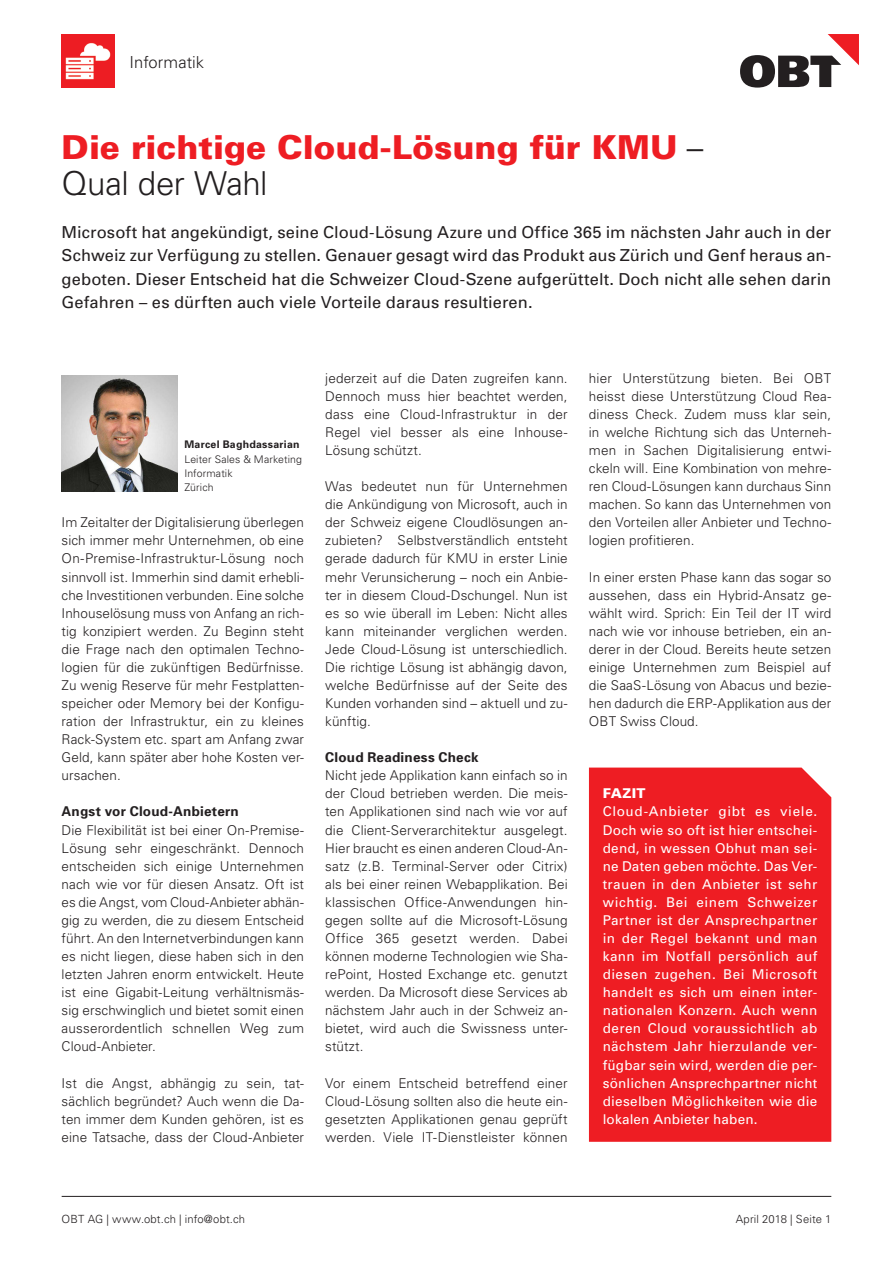
<style>
.page{position:relative;width:893px;height:1263px;background:#fff}
.page>*{position:absolute;margin:0;border:0;box-sizing:border-box;transform-origin:0 0}
.Haupttitel{font:900 33px "Univers";color:#ee1d23}
.Haupttitel-2{font:300 33px "Univers";letter-spacing:-.015em;color:#231f20}
.Lead{font:16.5px/23.2px "Univers";letter-spacing:.005em;color:#231f20;text-align:justify}
.Kopftitel{font:300 16.5px "Univers";letter-spacing:.005em;color:#231f20}
.Lauftext{font:300 13.5px/18px "Univers";letter-spacing:.005em;color:#231f20;text-align:justify}
.Fazit{font:13.5px/18px "Univers";letter-spacing:.015em;color:#fff;text-align:justify}
.Lauftext_kleiner_Zwi{font:700 13.5px "Univers";letter-spacing:.015em;color:#231f20}
.Fazit-2{font:900 13.5px "Univers";letter-spacing:.015em;color:#fff}
.Absender___Datum{font:300 11.25px "Univers";letter-spacing:.015em;color:#231f20}
.Personenbezeichnung{font:300 10.5px/14.2px "Univers";letter-spacing:.015em;color:#231f20}
.Personenname{font:700 10.5px "Univers";letter-spacing:.03em;color:#231f20}
.s1{font-weight:300;color:#231f20}
</style>
<div class="page">
<div style="left:589px;top:767px;width:242px;height:375px;background:#ee1d23"></div>
<img style="left:62px;top:376px;width:115px;height:115px">
<hr style="left:62px;top:1196px;width:769px;height:1px;background:#231f20">
<svg style="left:740px;top:34px;width:119px;height:54px"></svg>
<img style="left:62px;top:34px;width:53px;height:53px">
<p class="Kopftitel" style="left:130px;top:52px;width:76px">Informatik</p>
<p class="Haupttitel" style="left:62px;top:127px;width:643px">Die richtige Cloud-Lösung für KMU <span class="s1">–</span></p>
<p class="Haupttitel-2" style="left:62px;top:164px;width:207px">Qual der Wahl</p>
<p class="Lead" style="left:62px;top:221px;width:771px">Microsoft hat angekündigt, seine Cloud-Lösung Azure und Office 365 im nächsten Jahr auch in der Schweiz zur Verfügung zu stellen. Genauer gesagt wird das Produkt aus Zürich und Genf heraus an&shy;geboten. Dieser Entscheid hat die Schweizer Cloud-Szene aufgerüttelt. Doch nicht alle sehen darin Gefahren – es dürften auch viele Vorteile daraus resultieren.</p>
<p class="Personenname" style="left:184px;top:438px;width:117px">Marcel Baghdassarian</p>
<p class="Personenbezeichnung" style="left:184px;top:452px;width:119px">Leiter Sales &amp; Marketing<br>Informatik</p>
<p class="Personenbezeichnung" style="left:184px;top:480px;width:31px">Zürich</p>
<p class="Lauftext" style="left:62px;top:513px;width:244px">Im Zeitalter der Digitalisierung überlegen sich immer mehr Unternehmen, ob eine On-Premise-Infrastruktur-Lösung noch sinnvoll ist. Immerhin sind damit erhebli&shy;che Investitionen verbunden. Eine solche Inhouselösung muss von Anfang an rich&shy;tig konzipiert werden. Zu Beginn steht die Frage nach den optimalen Techno&shy;logien für die zukünftigen Bedürfnisse.<br>Zu wenig Reserve für mehr Festplatten&shy;speicher oder Memory bei der Konfigu&shy;ration der Infrastruktur, ein zu kleines Rack-System etc. spart am Anfang zwar Geld, kann später aber hohe Kosten ver&shy;ursachen.</p>
<p class="Lauftext_kleiner_Zwi" style="left:62px;top:803px;width:179px">Angst vor Cloud-Anbietern</p>
<p class="Lauftext" style="left:62px;top:821px;width:244px">Die Flexibilität ist bei einer On-Premise-Lösung sehr eingeschränkt. Dennoch entscheiden sich einige Unternehmen nach wie vor für diesen Ansatz. Oft ist es die Angst, vom Cloud-Anbieter abhän&shy;gig zu werden, die zu diesem Entscheid führt. An den Internetverbindungen kann es nicht liegen, diese haben sich in den letzten Jahren enorm entwickelt. Heute ist eine Gigabit-Leitung verhältnismäs&shy;sig erschwinglich und bietet somit einen ausserordentlich schnellen Weg zum Cloud-Anbieter.</p>
<p class="Lauftext" style="left:62px;top:1074px;width:244px">Ist die Angst, abhängig zu sein, tat&shy;sächlich begründet? Auch wenn die Da&shy;ten immer dem Kunden gehören, ist es eine Tatsache, dass der Cloud-Anbieter</p>
<p class="Lauftext" style="left:325px;top:369px;width:244px">jederzeit auf die Daten zugreifen kann.<br>Dennoch muss hier beachtet werden, dass eine Cloud-Infrastruktur in der Regel viel besser als eine Inhouse-Lösung schützt.</p>
<p class="Lauftext" style="left:325px;top:477px;width:244px">Was bedeutet nun für Unternehmen die Ankündigung von Microsoft, auch in der Schweiz eigene Cloudlösungen an&shy;zubieten? Selbstverständlich entsteht gerade dadurch für KMU in erster Linie mehr Verunsicherung – noch ein Anbie&shy;ter in diesem Cloud-Dschungel. Nun ist es so wie überall im Leben: Nicht alles kann miteinander verglichen werden.<br>Jede Cloud-Lösung ist unterschiedlich.<br>Die richtige Lösung ist abhängig davon, welche Bedürfnisse auf der Seite des Kunden vorhanden sind – aktuell und zu&shy;künftig.</p>
<p class="Lauftext_kleiner_Zwi" style="left:325px;top:749px;width:155px">Cloud Readiness Check</p>
<p class="Lauftext" style="left:325px;top:766px;width:244px">Nicht jede Applikation kann einfach so in der Cloud betrieben werden. Die meis&shy;ten Applikationen sind nach wie vor auf die Client-Serverarchitektur ausgelegt.<br>Hier braucht es einen anderen Cloud-An&shy;satz (z.B. Terminal-Server oder Citrix) als bei einer reinen Webapplikation. Bei klassischen Office-Anwendungen hin&shy;gegen sollte auf die Microsoft-Lösung Office 365 gesetzt werden. Dabei können moderne Technologien wie Sha&shy;rePoint, Hosted Exchange etc. genutzt werden. Da Microsoft diese Services ab nächstem Jahr auch in der Schweiz an&shy;bietet, wird auch die Swissness unter&shy;stützt.</p>
<p class="Lauftext" style="left:325px;top:1074px;width:244px">Vor einem Entscheid betreffend einer Cloud-Lösung sollten also die heute ein&shy;gesetzten Applikationen genau geprüft werden. Viele IT-Dienstleister können</p>
<p class="Lauftext" style="left:589px;top:369px;width:244px">hier Unterstützung bieten. Bei OBT heisst diese Unterstützung Cloud Rea&shy;diness Check. Zudem muss klar sein, in welche Richtung sich das Unterneh&shy;men in Sachen Digitalisierung entwi&shy;ckeln will. Eine Kombination von mehre&shy;ren Cloud-Lösungen kann durchaus Sinn machen. So kann das Unternehmen von den Vorteilen aller Anbieter und Techno&shy;logien profitieren.</p>
<p class="Lauftext" style="left:589px;top:568px;width:244px">In einer ersten Phase kann das sogar so aussehen, dass ein Hybrid-Ansatz ge&shy;wählt wird. Sprich: Ein Teil der IT wird nach wie vor inhouse betrieben, ein an&shy;derer in der Cloud. Bereits heute setzen einige Unternehmen zum Beispiel auf die SaaS-Lösung von Abacus und bezie&shy;hen dadurch die ERP-Applikation aus der OBT Swiss Cloud.</p>
<p class="Fazit-2" style="left:603px;top:785px;width:44px">FAZIT</p>
<p class="Fazit" style="left:603px;top:803px;width:216px">Cloud-Anbieter gibt es viele.<br>Doch wie so oft ist hier entschei&shy;dend, in wessen Obhut man sei&shy;ne Daten geben möchte. Das Ver&shy;trauen in den Anbieter ist sehr wichtig. Bei einem Schweizer Partner ist der Ansprechpartner in der Regel bekannt und man kann im Notfall persönlich auf diesen zugehen. Bei Microsoft handelt es sich um einen inter&shy;nationalen Konzern. Auch wenn deren Cloud voraussichtlich ab nächstem Jahr hierzulande ver&shy;fügbar sein wird, werden die per&shy;sönlichen Ansprechpartner nicht dieselben Möglichkeiten wie die lokalen Anbieter haben.</p>
<p class="Absender___Datum" style="left:62px;top:1212px;width:185px">OBT AG | www.obt.ch | info@obt.ch</p>
<p class="Absender___Datum" style="left:736px;top:1212px;width:97px">April 2018 | Seite 1</p>
</div>
